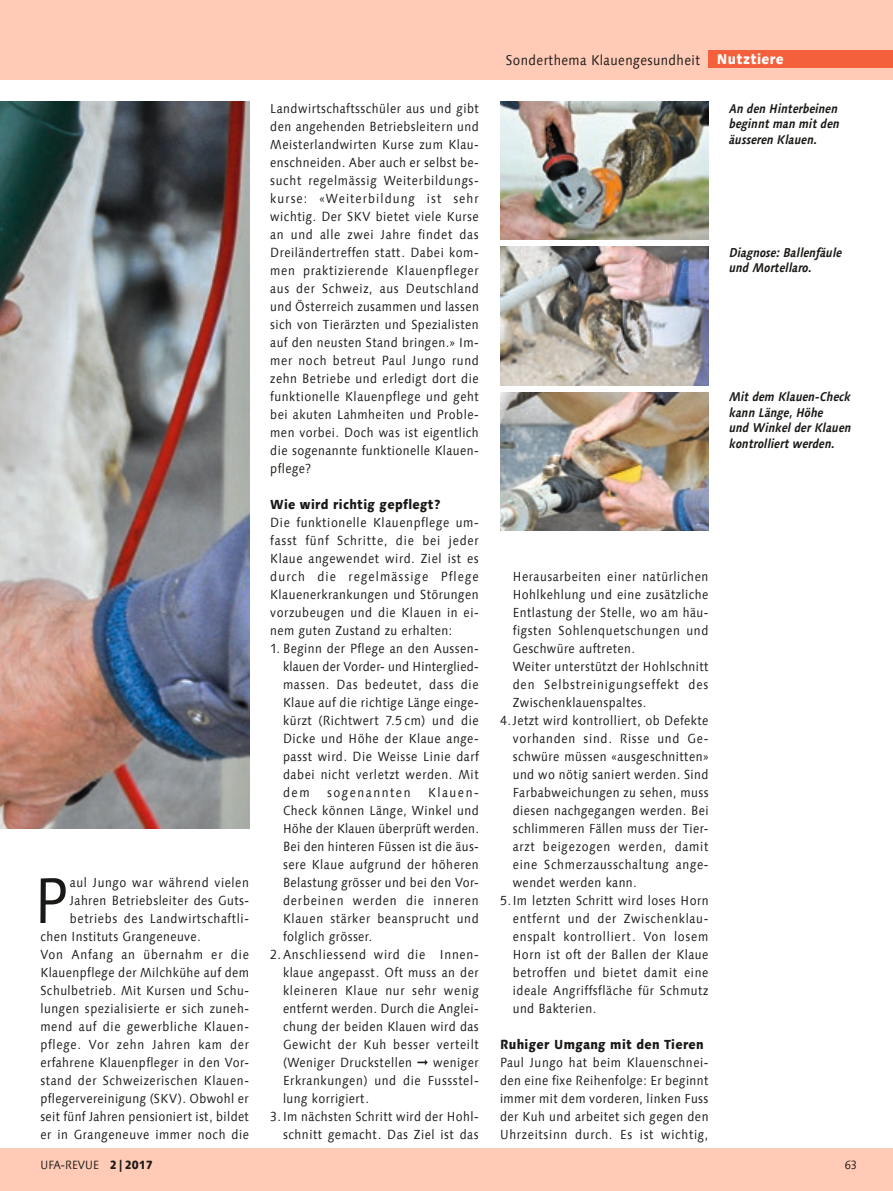
<style>
.page{position:relative;width:893px;height:1191px;background:#fff}
.page>*{position:absolute;margin:0;border:0;box-sizing:border-box;transform-origin:0 0}
.t1{font:64.2px "Linotype Syntax Com";color:#1b1917;scale:.9 1}
.t2{font:14.25px "Linotype Syntax Com";letter-spacing:.03em;color:#1b1917;scale:.9 1}
.t3{font:13.2px/18px "Linotype Syntax Com";letter-spacing:.04em;color:#1b1917;text-align:justify;scale:.9 1}
.t4{font:13.2px "Linotype Syntax Com";letter-spacing:.06em;color:#1b1917;scale:.9 1}
.t5{font:13.2px "Linotype Syntax Com";letter-spacing:.065em;color:#1b1917;scale:.9 1}
.t6{font:800 13.2px "Linotype Syntax Com";letter-spacing:.025em;color:#1b1917;scale:.9 1}
.t7{font:13.2px "Linotype Syntax Com";letter-spacing:.02em;color:#1b1917;scale:.9 1}
.t8{font:13.2px "Linotype Syntax Com";letter-spacing:.075em;color:#1b1917;scale:.9 1}
.t9{font:13.2px "Linotype Syntax Com";letter-spacing:.07em;color:#1b1917;scale:.9 1}
.t10{font:13.2px "Linotype Syntax Com";letter-spacing:.13em;color:#1b1917;scale:.9 1}
.t11{font:italic 700 12.75px/15.8px "Linotype Syntax Com";letter-spacing:.005em;color:#1b1917;scale:.9 1}
.t12{font:12px "Linotype Syntax Com";color:#1b1917;scale:.9 1}
.t13{font:12px "Linotype Syntax Com";color:#1b1917;scale:.88 1}
.s1{font-weight:800;color:#fff}
.s2{font-weight:800}
</style>
<div class="page">
<div style="left:0;top:0;width:893px;height:80px;background:#ffcbb6"></div>
<div style="left:0;top:1148px;width:893px;height:43px;background:#ffcbb6"></div>
<img style="left:0;top:101px;width:249px;height:727px">
<img style="left:500px;top:101px;width:208px;height:139px">
<img style="left:500px;top:247px;width:208px;height:138px">
<img style="left:500px;top:392px;width:208px;height:139px">
<div style="left:708px;top:50px;width:185px;height:17px;background:#f5603c"></div>
<h1 class="t1" style="left:34px;top:860px;width:39px">P</h1>
<p class="t3" style="left:70px;top:873px;width:200px">aul Jungo war während vielen</p>
<p class="t3" style="left:70px;top:891px;width:200px">Jahren Betriebsleiter des Guts-</p>
<p class="t3" style="left:70px;top:909px;width:200px">betriebs des Landwirtschaftli-</p>
<p class="t3" style="left:40px;top:927px;width:180px">chen Instituts Grangeneuve.</p>
<p class="t5" style="left:40px;top:946px;width:233px">Von Anfang an übernahm er die</p>
<p class="t3" style="left:40px;top:963px;width:233px">Klauenpflege der Milchkühe auf dem</p>
<p class="t3" style="left:40px;top:981px;width:233px">Schulbetrieb. Mit Kursen und Schu-</p>
<p class="t3" style="left:40px;top:999px;width:233px">lungen spezialisierte er sich zuneh-</p>
<p class="t3" style="left:40px;top:1017px;width:233px">mend auf die gewerbliche Klauen-</p>
<p class="t4" style="left:40px;top:1036px;width:233px">pflege. Vor zehn Jahren kam der</p>
<p class="t3" style="left:40px;top:1053px;width:233px">erfahrene Klauenpfleger in den Vor-</p>
<p class="t3" style="left:40px;top:1071px;width:233px">stand der Schweizerischen Klauen-</p>
<p class="t3" style="left:40px;top:1089px;width:233px">pflegervereinigung (SKV). Obwohl er</p>
<p class="t3" style="left:40px;top:1107px;width:233px">seit fünf Jahren pensioniert ist, bildet</p>
<p class="t3" style="left:40px;top:1125px;width:233px">er in Grangeneuve immer noch die</p>
<p class="t3" style="left:270px;top:99px;width:233px">Landwirtschaftsschüler aus und gibt den angehenden Betriebsleitern und Meisterlandwirten Kurse zum Klau&shy;enschneiden. Aber auch er selbst be&shy;sucht regelmässig Weiterbildungs&shy;kurse: «Weiterbildung ist sehr wichtig. Der SKV bietet viele Kurse an und alle zwei Jahre findet das Dreiländertreffen statt. Dabei kom&shy;men praktizierende Klauenpfleger aus der Schweiz, aus Deutschland und Österreich zusammen und lassen sich von Tierärzten und Spezialisten auf den neusten Stand bringen.» Im&shy;mer noch betreut Paul Jungo rund zehn Betriebe und erledigt dort die funktionelle Klauenpflege und geht bei akuten Lahmheiten und Proble&shy;men vorbei. Doch was ist eigentlich die sogenannte funktionelle Klauen&shy;pflege?</p>
<p class="t6" style="left:270px;top:496px;width:191px">Wie wird richtig gepflegt?</p>
<p class="t3" style="left:270px;top:513px;width:233px">Die funktionelle Klauenpflege um&shy;fasst fünf Schritte, die bei jeder Klaue angewendet wird. Ziel ist es durch die regelmässige Pflege Klauenerkrankungen und Störungen vorzubeugen und die Klauen in ei&shy;nem guten Zustand zu erhalten:</p>
<p class="t3" style="left:283px;top:639px;width:219px;text-indent:-13px">1. Beginn der Pflege an den Aussen&shy;klauen der Vorder- und Hinterglied&shy;massen. Das bedeutet, dass die Klaue auf die richtige Länge einge&shy;kürzt (Richtwert 7.5 cm) und die Dicke und Höhe der Klaue ange&shy;passt wird. Die Weisse Linie darf dabei nicht verletzt werden. Mit dem</p>
<p class="t10" style="left:327px;top:784px;width:94px">sogenannten</p>
<p class="t3" style="left:428px;top:783px;width:58px">Klauen-</p>
<p class="t3" style="left:283px;top:801px;width:219px">Check können Länge, Winkel und</p>
<p class="t7" style="left:283px;top:820px;width:219px">Höhe der Klauen überprüft werden.</p>
<p class="t3" style="left:283px;top:837px;width:219px">Bei den hinteren Füssen ist die äus-</p>
<p class="t3" style="left:283px;top:855px;width:219px">sere Klaue aufgrund der höheren</p>
<p class="t3" style="left:283px;top:873px;width:219px">Belastung grösser und bei den Vor-</p>
<p class="t9" style="left:283px;top:892px;width:219px">derbeinen werden die inneren</p>
<p class="t3" style="left:283px;top:909px;width:219px">Klauen stärker beansprucht und</p>
<p class="t3" style="left:283px;top:927px;width:100px">folglich grösser.</p>
<p class="t4" style="left:270px;top:946px;width:233px">2.Anschliessend wird die Innen-</p>
<p class="t3" style="left:283px;top:963px;width:219px">klaue angepasst. Oft muss an der</p>
<p class="t4" style="left:283px;top:982px;width:219px">kleineren Klaue nur sehr wenig</p>
<p class="t3" style="left:283px;top:999px;width:219px">entfernt werden. Durch die Anglei-</p>
<p class="t3" style="left:283px;top:1017px;width:219px">chung der beiden Klauen wird das</p>
<p class="t3" style="left:283px;top:1035px;width:219px">Gewicht der Kuh besser verteilt</p>
<p class="t3" style="left:283px;top:1053px;width:219px">(Weniger Druckstellen ➞ weniger</p>
<p class="t3" style="left:283px;top:1071px;width:219px">Erkrankungen) und die Fussstel-</p>
<p class="t3" style="left:283px;top:1089px;width:97px">lung korrigiert.</p>
<p class="t3" style="left:270px;top:1107px;width:233px;text-align:right">3. Im nächsten Schritt wird der Hohl&shy;schnitt gemacht. Das Ziel ist das</p>
<p class="t2" style="left:506px;top:51px;width:310px">Sonderthema Klauengesundheit <span class="s1">Nutztiere</span></p>
<p class="t11" style="left:729px;top:100px;width:124px">An den Hinterbeinen beginnt man mit den äusseren Klauen.</p>
<p class="t11" style="left:729px;top:244px;width:127px">Diagnose: Ballenfäule und Mortellaro.</p>
<p class="t11" style="left:729px;top:388px;width:137px">Mit dem Klauen-Check kann Länge, Höhe<br>und Winkel der Klauen kontrolliert werden.</p>
<p class="t3" style="left:513px;top:567px;width:219px">Herausarbeiten einer natürlichen</p>
<p class="t3" style="left:513px;top:585px;width:219px">Hohlkehlung und eine zusätzliche</p>
<p class="t3" style="left:513px;top:603px;width:219px">Entlastung der Stelle, wo am häu-</p>
<p class="t3" style="left:513px;top:621px;width:219px">figsten Sohlenquetschungen und</p>
<p class="t3" style="left:513px;top:639px;width:137px">Geschwüre auftreten.</p>
<p class="t3" style="left:513px;top:657px;width:219px">Weiter unterstützt der Hohlschnitt</p>
<p class="t8" style="left:513px;top:676px;width:219px">den Selbstreinigungseffekt des</p>
<p class="t3" style="left:513px;top:693px;width:150px">Zwischenklauenspaltes.</p>
<p class="t3" style="left:500px;top:711px;width:233px">4.Jetzt wird kontrolliert, ob Defekte</p>
<p class="t4" style="left:513px;top:730px;width:219px">vorhanden sind. Risse und Ge-</p>
<p class="t3" style="left:513px;top:747px;width:219px">schwüre müssen «ausgeschnitten»</p>
<p class="t3" style="left:513px;top:765px;width:219px">und wo nötig saniert werden. Sind</p>
<p class="t3" style="left:513px;top:783px;width:219px">Farbabweichungen zu sehen, muss</p>
<p class="t3" style="left:513px;top:801px;width:219px">diesen nachgegangen werden. Bei</p>
<p class="t3" style="left:513px;top:819px;width:219px">schlimmeren Fällen muss der Tier-</p>
<p class="t5" style="left:513px;top:838px;width:219px">arzt beigezogen werden, damit</p>
<p class="t3" style="left:513px;top:855px;width:219px">eine Schmerzausschaltung ange-</p>
<p class="t3" style="left:513px;top:873px;width:139px">wendet werden kann.</p>
<p class="t3" style="left:513px;top:891px;width:219px;text-indent:-13px">5. Im letzten Schritt wird loses Horn entfernt und der Zwischenklau&shy;enspalt kontrolliert. Von losem Horn ist oft der Ballen der Klaue betroffen und bietet damit eine ideale Angriffsfläche für Schmutz und Bakterien.</p>
<p class="t6" style="left:500px;top:1036px;width:228px">Ruhiger Umgang mit den Tieren</p>
<p class="t3" style="left:500px;top:1053px;width:233px">Paul Jungo hat beim Klauenschnei&shy;den eine fixe Reihenfolge: Er beginnt immer mit dem vorderen, linken Fuss der Kuh und arbeitet sich gegen den Uhrzeitsinn durch. Es ist wichtig,</p>
<p class="t12" style="left:41px;top:1157px;width:126px">UFA-REVUE <span class="s2">2|2017</span></p>
<p class="t13" style="left:845px;top:1157px;width:16px">63</p>
</div>
